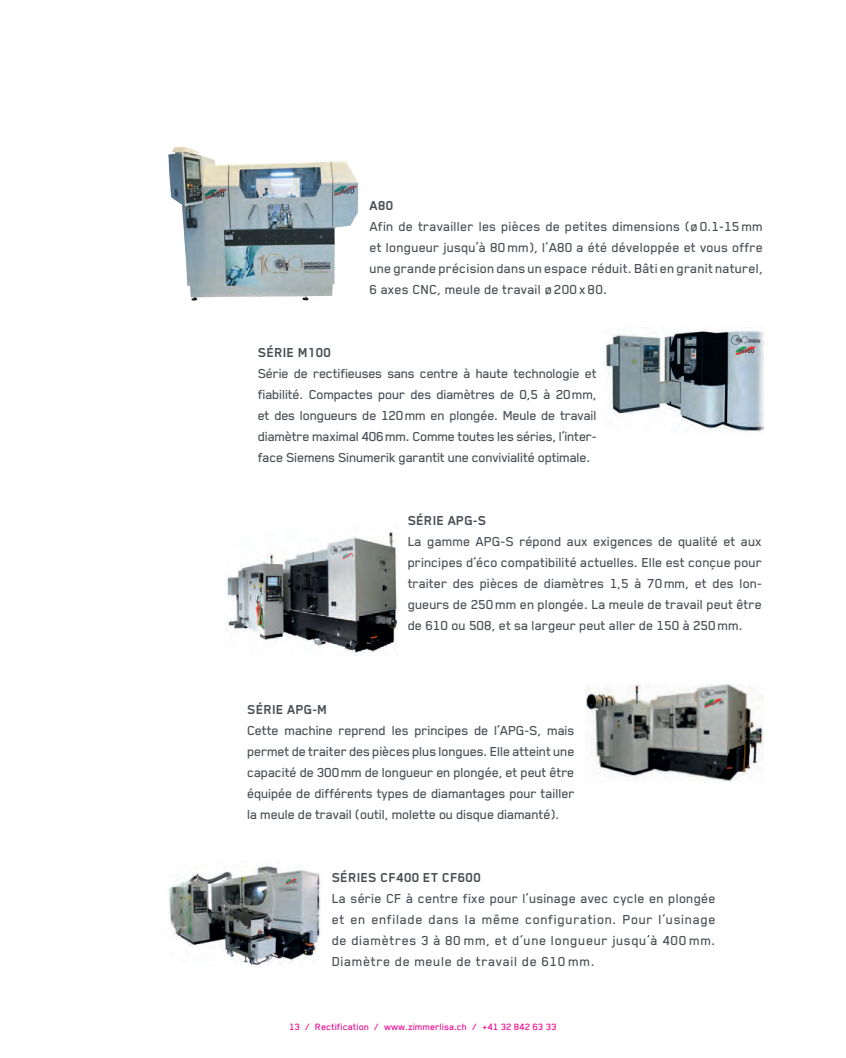
<style>
.page{position:relative;width:846px;height:1058px;background:#fff}
.page>*{position:absolute;margin:0;border:0;box-sizing:border-box;transform-origin:0 0}
.textes{font:500 15px/21px "Blender Pro";letter-spacing:-.01em;color:#4a4f55;text-align:justify}
.textes-2{font:700 15px "Blender Pro";color:#4a4f55}
.t1{font:500 10.5px "Blender Pro";color:#ed028c}
</style>
<div class="page">
<img style="left:605px;top:327px;width:158px;height:105px">
<img style="left:585px;top:684px;width:178px;height:98px">
<img style="left:226px;top:525px;width:172px;height:129px">
<img style="left:168px;top:864px;width:153px;height:102px">
<img style="left:168px;top:146px;width:191px;height:155px">
<p class="textes-2" style="left:370px;top:197px;width:25px">A80</p>
<p class="textes" style="left:370px;top:215px;width:395px">Afin de travailler les pièces de petites dimensions (ø0.1-15mm et longueur jusqu’à 80mm), l’A80 a été développée et vous offre une grande précision dans un espace réduit. Bâti en granit naturel, 6 axes CNC, meule de travail ø200x80.</p>
<p class="textes-2" style="left:258px;top:344px;width:75px">SÉRIE M100</p>
<p class="textes" style="left:258px;top:362px;width:340px">Série de rectifieuses sans centre à haute technologie et fiabilité. Compactes pour des diamètres de 0,5 à 20mm, et des longueurs de 120mm en plongée. Meule de travail diamètre maximal 406mm. Comme toutes les séries, l’inter&shy;face Siemens Sinumerik garantit une convivialité optimale.</p>
<p class="textes-2" style="left:408px;top:512px;width:80px">SÉRIE APG-S</p>
<p class="textes" style="left:408px;top:530px;width:356px">La gamme APG-S répond aux exigences de qualité et aux principes d’éco compatibilité actuelles. Elle est conçue pour traiter des pièces de diamètres 1,5 à 70mm, et des lon&shy;gueurs de 250mm en plongée. La meule de travail peut être de 610 ou 508, et sa largeur peut aller de 150 à 250mm.</p>
<p class="textes-2" style="left:247px;top:701px;width:81px">SÉRIE APG-M</p>
<p class="textes" style="left:247px;top:719px;width:329px">Cette machine reprend les principes de l’APG-S, mais permet de traiter des pièces plus longues. Elle atteint une capacité de 300mm de longueur en plongée, et peut être équipée de différents types de diamantages pour tailler la meule de travail (outil, molette ou disque diamanté).</p>
<p class="textes-2" style="left:332px;top:869px;width:151px">SÉRIES CF400 ET CF600</p>
<p class="textes" style="left:332px;top:887px;width:385px">La série CF à centre fixe pour l’usinage avec cycle en plongée et en enfilade dans la même configuration. Pour l’usinage de diamètres 3 à 80 mm, et d’une longueur jusqu’à 400 mm.<br>Diamètre de meule de travail de 610 mm.</p>
<p class="t1" style="left:289px;top:1021px;width:269px">13 / Rectification / www.zimmerlisa.ch / +41 32 842 63 33</p>
</div>
